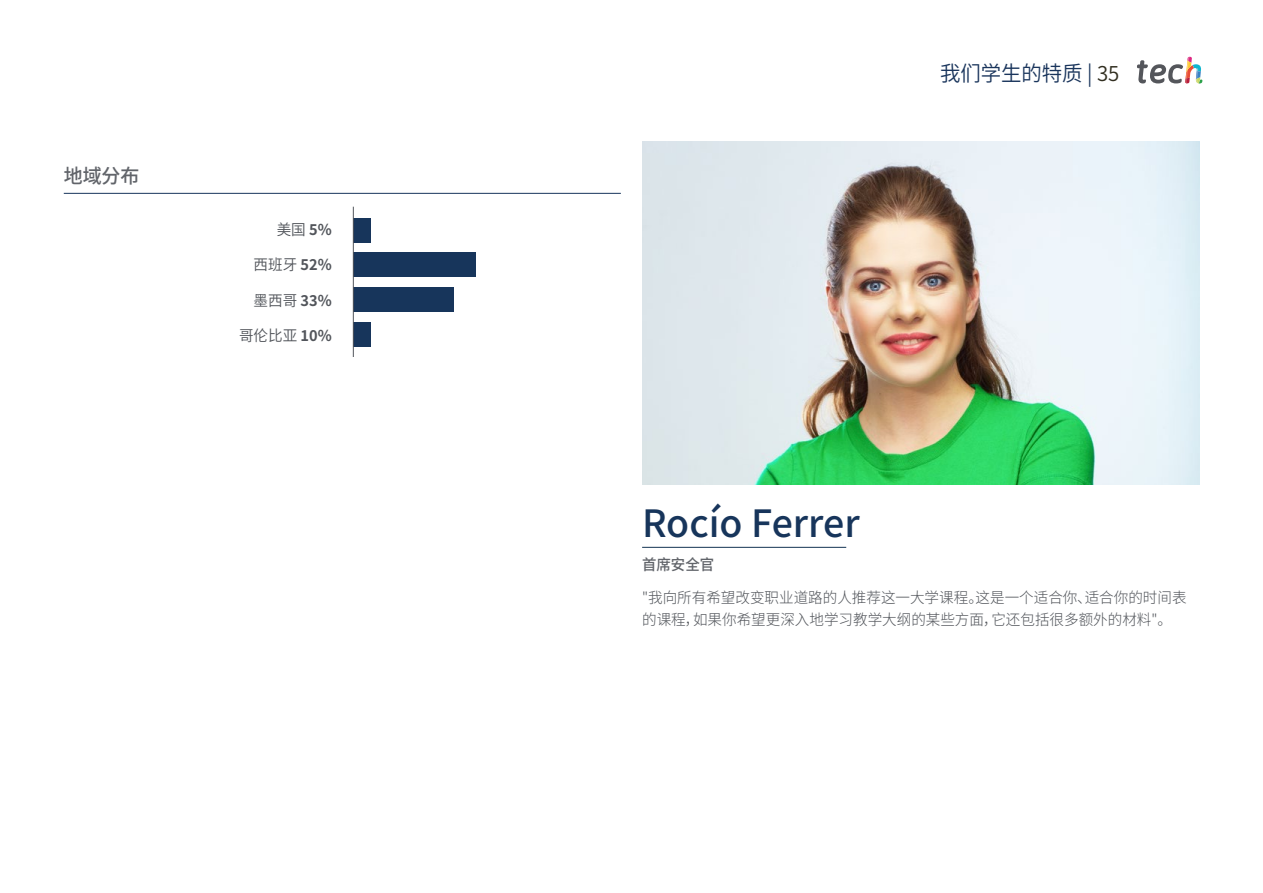
<style>
.page{position:relative;width:1263px;height:893px;background:#fff}
.page>*{position:absolute;margin:0;border:0;box-sizing:border-box;transform-origin:0 0}
.t1{font:500 37.5px "Source Han Sans CN";color:#17355b}
.t2{font:21px "Source Han Sans CN";color:#1a355c}
.t3{font:500 19.5px "Source Han Sans CN";color:#61646a}
.t4{font:300 15px/22.5px "Source Han Sans CN";color:#52555b}
.t5{font:15px "Source Han Sans CN";color:#52555b}
.t6{font:500 15px "Source Han Sans CN";color:#61646a;scale:.96 1}
.s1{font-weight:700}
.s2{color:#312e20}
</style>
<div class="page">
<svg style="left:1137px;top:57px;width:65px;height:27px"></svg>
<hr style="left:642px;top:547px;width:204px;height:1px;background:#123352">
<img style="left:642px;top:141px;width:557px;height:343px">
<hr style="left:64px;top:193px;width:557px;height:1px;background:#17355b">
<div style="left:353px;top:218px;width:17px;height:24px;background:#17355b"></div>
<div style="left:353px;top:253px;width:123px;height:24px;background:#17355b"></div>
<div style="left:353px;top:287px;width:101px;height:25px;background:#17355b"></div>
<div style="left:353px;top:322px;width:17px;height:25px;background:#17355b"></div>
<hr style="left:353px;top:207px;width:1px;height:150px;background:#52555b">
<h3 class="t3" style="left:64px;top:165px;width:77px">地域分布</h3>
<p class="t5" style="left:277px;top:221px;width:56px">美国 <span class="s1">5%</span></p>
<p class="t5" style="left:254px;top:256px;width:80px">西班牙 <span class="s1">52%</span></p>
<p class="t5" style="left:254px;top:292px;width:80px">墨西哥 <span class="s1">33%</span></p>
<p class="t5" style="left:239px;top:327px;width:94px">哥伦比亚 <span class="s1">10%</span></p>
<h2 class="t2" style="left:940px;top:61px;width:181px">我们学生的特质 | <span class="s2">35</span></h2>
<h1 class="t1" style="left:642px;top:503px;width:219px">Rocío Ferrer</h1>
<p class="t6" style="left:642px;top:556px;width:76px">首席安全官</p>
<p class="t4" style="left:642px;top:586px;width:546px">"我向所有希望改变职业道路的人推荐这一大学课程。这是一个适合你、适合你的时间表的课程，如果你希望更深入地学习教学大纲的某些方面，它还包括很多额外的材料"。</p>
</div>
